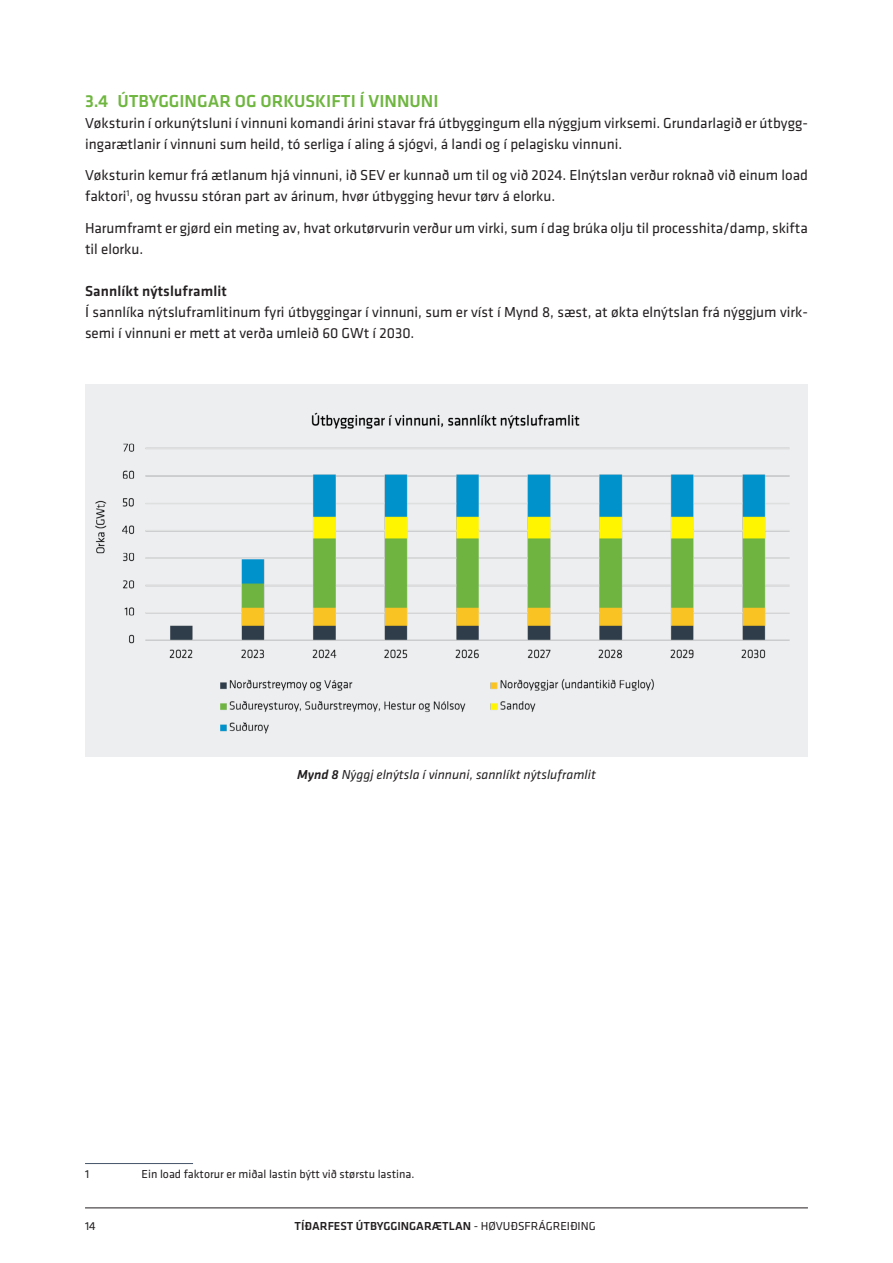
<style>
.page{position:relative;width:893px;height:1263px;background:#fff}
.page>*{position:absolute;margin:0;border:0;box-sizing:border-box;transform-origin:0 0}
.Mellemrubrik{font:500 18px "Klavika";color:#6fb640}
.Breyðtekstur{font:15px/21px "Klavika";color:#231f20}
.Mellemrubrik_2{font:500 15px "Klavika";letter-spacing:.01em;color:#231f20}
.Myndatekstur{font:italic 13.5px "Klavika";color:#231f20}
.Fótnota{font:12px "Klavika";color:#231f20}
.t1{font:500 12px "Klavika";color:#231f20}
.s1{font-weight:500}
.s2{font-weight:400}
</style>
<div class="page">
<hr style="left:85px;top:1207px;width:723px;height:1px;background:#231f20">
<hr style="left:85px;top:1163px;width:108px;height:1px;background:#44546a">
<div style="left:85px;top:384px;width:723px;height:372px;background:#eceef0"></div>
<img style="left:95px;top:412px;width:695px;height:322px">
<p class="Mellemrubrik" style="left:85px;top:88px;width:355px">3.4 ÚTBYGGINGAR OG ORKUSKIFTI Í VINNUNI</p>
<p class="Breyðtekstur" style="left:85px;top:112px;width:724px">Vøksturin í orkunýtsluni í vinnuni komandi árini stavar frá útbyggingum ella nýggjum virksemi. Grundarlagið er útbygg&shy;ingarætlanir í vinnuni sum heild, tó serliga í aling á sjógvi, á landi og í pelagisku vinnuni.</p>
<p class="Breyðtekstur" style="left:85px;top:164px;width:724px">Vøksturin kemur frá ætlanum hjá vinnuni, ið SEV er kunnað um til og við 2024. Elnýtslan verður roknað við einum load faktori<sup>1</sup>, og hvussu stóran part av árinum, hvør útbygging hevur tørv á elorku.</p>
<p class="Breyðtekstur" style="left:85px;top:217px;width:724px">Harumframt er gjørd ein meting av, hvat orkutørvurin verður um virki, sum í dag brúka olju til processhita/damp, skifta til elorku.</p>
<p class="Mellemrubrik_2" style="left:85px;top:280px;width:143px">Sannlíkt nýtsluframlit</p>
<p class="Breyðtekstur" style="left:85px;top:301px;width:724px">Í sannlíka nýtsluframlitinum fyri útbyggingar í vinnuni, sum er víst í Mynd 8, sæst, at økta elnýtslan frá nýggjum virk&shy;semi í vinnuni er mett at verða umleið 60 GWt í 2030.</p>
<p class="Myndatekstur" style="left:297px;top:766px;width:300px"><span class="s1">Mynd 8</span> Nýggj elnýtsla í vinnuni, sannlíkt nýtsluframlit</p>
<p class="Fótnota" style="left:85px;top:1166px;width:6px">1</p>
<p class="Fótnota" style="left:142px;top:1166px;width:272px">Ein load faktorur er miðal lastin býtt við størstu lastina.</p>
<p class="Fótnota" style="left:85px;top:1218px;width:12px">14</p>
<p class="t1" style="left:294px;top:1218px;width:303px">TÍÐARFEST ÚTBYGGINGARÆTLAN <span class="s2">- HØVUÐSFRÁGREIÐING</span></p>
</div>
